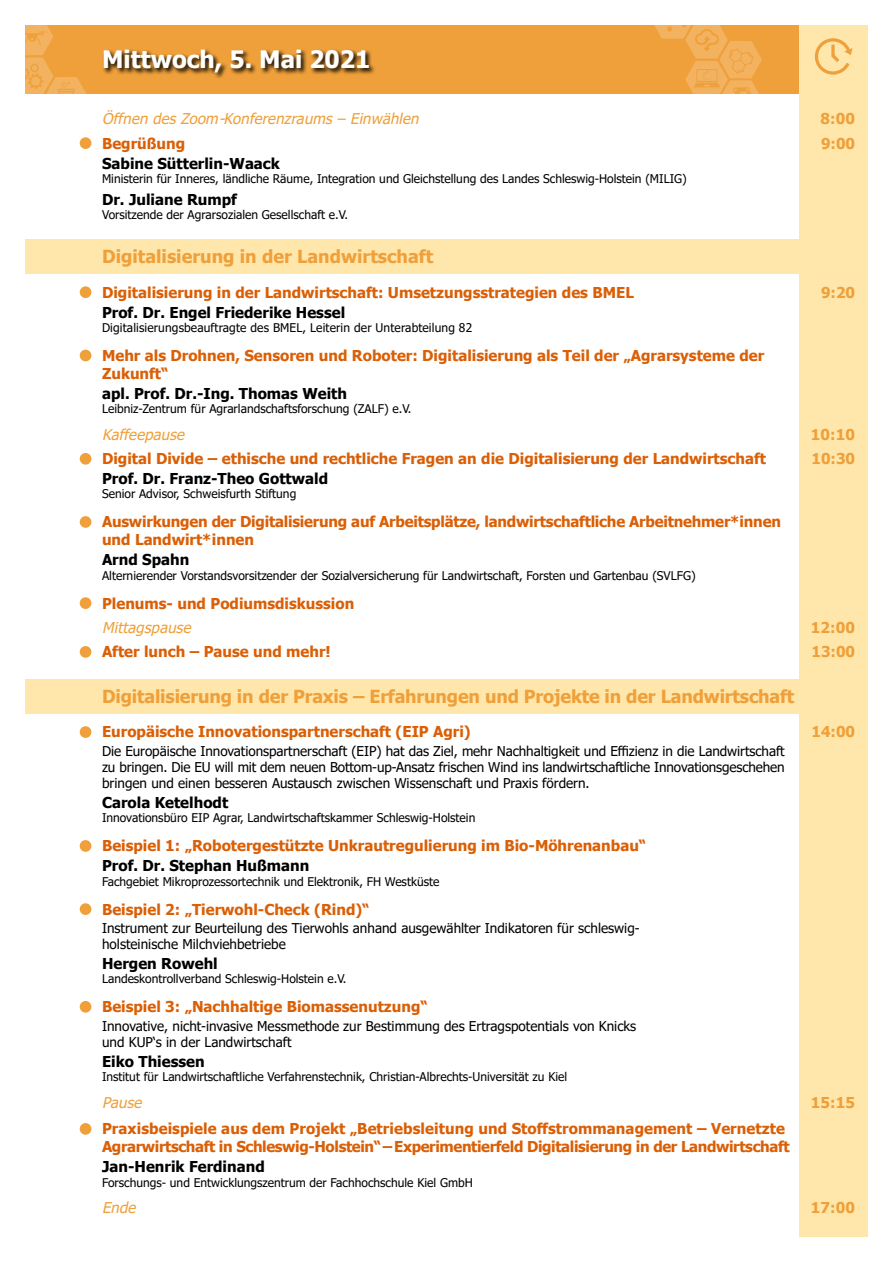
<style>
.page{position:relative;width:893px;height:1263px;background:#fff}
.page>*{position:absolute;margin:0;border:0;box-sizing:border-box;transform-origin:0 0}
.t1{font:700 24px "Tahoma";color:#fff}
.t2{font:700 18px "Tahoma";letter-spacing:-.01em;color:#efa03a}
.t3{font:700 15px/18px "Tahoma";color:#da5f06}
.t4{font:700 15px "Tahoma";color:#000}
.t5{font:700 15px/18px "Tahoma";letter-spacing:-.025em;color:#da5f06}
.t6{font:italic 15px "Tahoma Faux";letter-spacing:.01em;color:#efa03a}
.t7{font:700 15px "Tahoma";letter-spacing:.01em;color:#efa03a}
.t8{font:13.5px/16.2px "Tahoma";color:#000}
.t9{font:12px "Tahoma";color:#000}
</style>
<div class="page">
<div style="left:799px;top:26px;width:68px;height:1211px;background:#ffe7ac"></div>
<svg style="left:814px;top:38px;width:39px;height:37px"></svg>
<div style="left:26px;top:26px;width:773px;height:68px;background:#efa03a"></div>
<svg style="left:655px;top:26px;width:107px;height:68px"></svg>
<svg style="left:26px;top:26px;width:61px;height:68px"></svg>
<div style="left:102px;top:48px;width:274px;height:31px;background:#000;opacity:.84"></div>
<div style="left:80px;top:137px;width:11px;height:12px;background:#efa03a;border-radius:50%"></div>
<div style="left:26px;top:239px;width:773px;height:34px;background:#ffe7ac"></div>
<div style="left:80px;top:286px;width:11px;height:12px;background:#efa03a;border-radius:50%"></div>
<div style="left:80px;top:350px;width:11px;height:11px;background:#efa03a;border-radius:50%"></div>
<div style="left:80px;top:453px;width:11px;height:12px;background:#efa03a;border-radius:50%"></div>
<div style="left:80px;top:516px;width:11px;height:12px;background:#efa03a;border-radius:50%"></div>
<div style="left:80px;top:597px;width:11px;height:12px;background:#efa03a;border-radius:50%"></div>
<div style="left:80px;top:646px;width:11px;height:12px;background:#efa03a;border-radius:50%"></div>
<div style="left:80px;top:726px;width:11px;height:12px;background:#efa03a;border-radius:50%"></div>
<div style="left:26px;top:679px;width:773px;height:35px;background:#ffe7ac"></div>
<div style="left:80px;top:840px;width:11px;height:12px;background:#efa03a;border-radius:50%"></div>
<div style="left:80px;top:903px;width:11px;height:12px;background:#efa03a;border-radius:50%"></div>
<div style="left:80px;top:1001px;width:11px;height:12px;background:#efa03a;border-radius:50%"></div>
<div style="left:80px;top:1123px;width:11px;height:12px;background:#efa03a;border-radius:50%"></div>
<h1 class="t1" style="left:102px;top:42px;width:270px">Mittwoch, 5. Mai 2021</h1>
<p class="t6" style="left:102px;top:109px;width:318px">Öffnen des Zoom-Konferenzraums – Einwählen</p>
<p class="t7" style="left:821px;top:108px;width:36px">8:00</p>
<p class="t3" style="left:102px;top:135px;width:85px">Begrüßung</p>
<p class="t7" style="left:821px;top:133px;width:36px">9:00</p>
<p class="t4" style="left:102px;top:153px;width:179px">Sabine Sütterlin-Waack</p>
<p class="t9" style="left:102px;top:170px;width:586px">Ministerin für Inneres, ländliche Räume, Integration und Gleichstellung des Landes Schleswig-Holstein (MILIG)</p>
<p class="t4" style="left:102px;top:189px;width:136px">Dr. Juliane Rumpf</p>
<p class="t9" style="left:102px;top:207px;width:248px">Vorsitzende der Agrarsozialen Gesellschaft e.V.</p>
<h2 class="t2" style="left:102px;top:244px;width:333px">Digitalisierung in der Landwirtschaft</h2>
<p class="t3" style="left:102px;top:284px;width:533px">Digitalisierung in der Landwirtschaft: Umsetzungsstrategien des BMEL</p>
<p class="t7" style="left:821px;top:282px;width:36px">9:20</p>
<p class="t4" style="left:102px;top:302px;width:245px">Prof. Dr. Engel Friederike Hessel</p>
<p class="t9" style="left:102px;top:319px;width:372px">Digitalisierungsbeauftragte des BMEL, Leiterin der Unterabteilung 82</p>
<p class="t3" style="left:102px;top:347px;width:664px">Mehr als Drohnen, Sensoren und Roboter: Digitalisierung als Teil der „Agrarsysteme der<br>Zukunft“</p>
<p class="t4" style="left:102px;top:383px;width:247px">apl. Prof. Dr.-Ing. Thomas Weith</p>
<p class="t9" style="left:102px;top:401px;width:311px">Leibniz-Zentrum für Agrarlandschaftsforschung (ZALF) e.V.</p>
<p class="t6" style="left:102px;top:424px;width:84px">Kaffeepause</p>
<p class="t7" style="left:811px;top:424px;width:46px">10:10</p>
<p class="t3" style="left:102px;top:450px;width:665px">Digital Divide – ethische und rechtliche Fragen an die Digitalisierung der Landwirtschaft</p>
<p class="t7" style="left:811px;top:448px;width:45px">10:30</p>
<p class="t4" style="left:102px;top:468px;width:228px">Prof. Dr. Franz-Theo Gottwald</p>
<p class="t9" style="left:102px;top:486px;width:196px">Senior Advisor, Schweisfurth Stiftung</p>
<p class="t3" style="left:102px;top:513px;width:680px">Auswirkungen der Digitalisierung auf Arbeitsplätze, landwirtschaftliche Arbeitnehmer*innen und Landwirt*innen</p>
<p class="t4" style="left:102px;top:549px;width:89px">Arnd Spahn</p>
<p class="t9" style="left:102px;top:567px;width:595px">Alternierender Vorstandsvorsitzender der Sozialversicherung für Landwirtschaft, Forsten und Gartenbau (SVLFG)</p>
<p class="t3" style="left:102px;top:595px;width:254px">Plenums- und Podiumsdiskussion</p>
<p class="t6" style="left:102px;top:617px;width:90px">Mittagspause</p>
<p class="t7" style="left:811px;top:617px;width:46px">12:00</p>
<p class="t3" style="left:102px;top:643px;width:230px">After lunch – Pause und mehr!</p>
<p class="t7" style="left:811px;top:641px;width:45px">13:00</p>
<h2 class="t2" style="left:102px;top:684px;width:694px">Digitalisierung in der Praxis – Erfahrungen und Projekte in der Landwirtschaft</h2>
<p class="t3" style="left:102px;top:724px;width:370px">Europäische Innovationspartnerschaft (EIP Agri)</p>
<p class="t7" style="left:811px;top:721px;width:45px">14:00</p>
<p class="t8" style="left:102px;top:743px;width:684px;text-align:justify">Die Europäische Innovationspartnerschaft (EIP) hat das Ziel, mehr Nachhaltigkeit und Effizienz in die Landwirtschaft zu bringen. Die EU will mit dem neuen Bottom-up-Ansatz frischen Wind ins landwirtschaftliche Innovationsgeschehen bringen und einen besseren Austausch zwischen Wissenschaft und Praxis fördern.</p>
<p class="t4" style="left:102px;top:792px;width:128px">Carola Ketelhodt</p>
<p class="t9" style="left:102px;top:810px;width:375px">Innovationsbüro EIP Agrar, Landwirtschaftskammer Schleswig-Holstein</p>
<p class="t3" style="left:102px;top:837px;width:546px">Beispiel 1: „Robotergestützte Unkrautregulierung im Bio-Möhrenanbau“</p>
<p class="t4" style="left:102px;top:855px;width:209px">Prof. Dr. Stephan Hußmann</p>
<p class="t9" style="left:102px;top:873px;width:339px">Fachgebiet Mikroprozessortechnik und Elektronik, FH Westküste</p>
<p class="t3" style="left:102px;top:901px;width:269px">Beispiel 2: „Tierwohl-Check (Rind)“</p>
<p class="t8" style="left:102px;top:920px;width:539px">Instrument zur Beurteilung des Tierwohls anhand ausgewählter Indikatoren für schleswig&shy;holsteinische Milchviehbetriebe</p>
<p class="t4" style="left:102px;top:953px;width:117px">Hergen Rowehl</p>
<p class="t9" style="left:102px;top:971px;width:246px">Landeskontrollverband Schleswig-Holstein e.V.</p>
<p class="t3" style="left:102px;top:998px;width:327px">Beispiel 3: „Nachhaltige Biomassenutzung“</p>
<p class="t8" style="left:102px;top:1018px;width:536px">Innovative, nicht-invasive Messmethode zur Bestimmung des Ertragspotentials von Knicks und KUP‘s in der Landwirtschaft</p>
<p class="t4" style="left:102px;top:1051px;width:104px">Eiko Thiessen</p>
<p class="t9" style="left:102px;top:1068px;width:467px">Institut für Landwirtschaftliche Verfahrenstechnik, Christian-Albrechts-Universität zu Kiel</p>
<p class="t6" style="left:102px;top:1092px;width:41px">Pause</p>
<p class="t7" style="left:811px;top:1092px;width:46px">15:15</p>
<p class="t5" style="left:102px;top:1120px;width:689px">Praxisbeispiele aus dem Projekt „Betriebsleitung und Stoffstrommanagement – Vernetzte<br>Agrarwirtschaft in Schleswig-Holstein“–Experimentierfeld Digitalisierung in der Landwirtschaft</p>
<p class="t4" style="left:102px;top:1156px;width:164px">Jan-Henrik Ferdinand</p>
<p class="t9" style="left:102px;top:1174px;width:372px">Forschungs- und Entwicklungszentrum der Fachhochschule Kiel GmbH</p>
<p class="t6" style="left:102px;top:1198px;width:35px">Ende</p>
<p class="t7" style="left:811px;top:1197px;width:46px">17:00</p>
</div>
